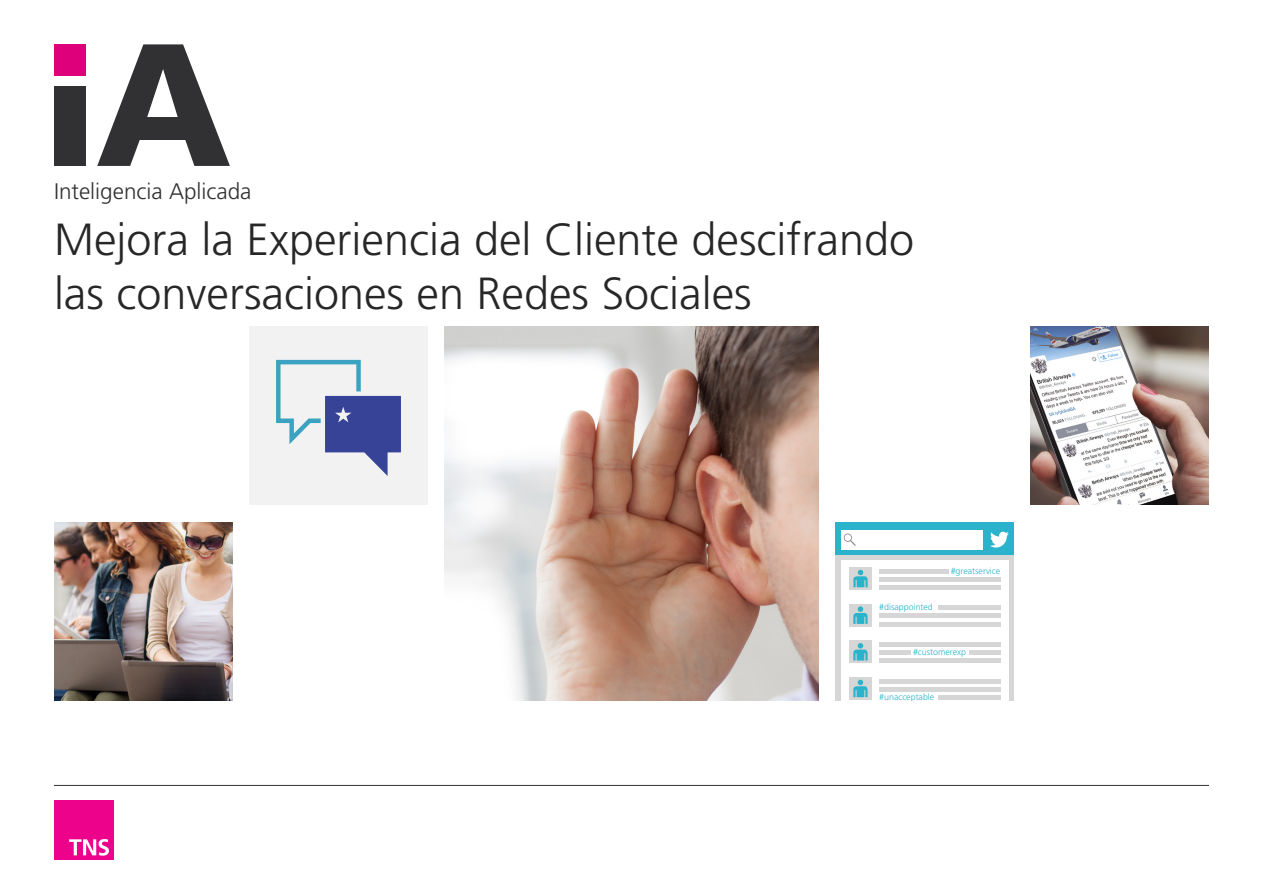
<style>
.page{position:relative;width:1263px;height:893px;background:#fff}
.page>*{position:absolute;margin:0;border:0;box-sizing:border-box;transform-origin:0 0}
.t1{font:300 45px/54px "Frutiger LT Std";color:#272727}
.t2{font:300 22.5px "Frutiger LT Std";color:#313133}
.t3{font:300 8.85px "Frutiger LT Std";color:#2ab3ca}
</style>
<div class="page">
<div style="left:54px;top:800px;width:60px;height:60px;background:#ed028c"></div>
<svg style="left:69px;top:839px;width:40px;height:17px"></svg>
<hr style="left:54px;top:785px;width:1155px;height:1px;background:#313133">
<svg style="left:97px;top:44px;width:133px;height:122px"></svg>
<div style="left:54px;top:87px;width:32px;height:79px;background:#313133"></div>
<div style="left:54px;top:44px;width:32px;height:32px;background:#de007b"></div>
<div style="left:249px;top:326px;width:179px;height:178px;background:#f2f2f2"></div>
<img style="left:1031px;top:326px;width:178px;height:178px">
<div style="left:835px;top:550px;width:179px;height:151px;background:#d5d6d5"></div>
<div style="left:835px;top:523px;width:179px;height:32px;background:#2ab3ca"></div>
<div style="left:841px;top:560px;width:168px;height:141px;background:#fff"></div>
<div style="left:841px;top:530px;width:142px;height:20px;background:#fff"></div>
<svg style="left:844px;top:533px;width:12px;height:13px"></svg>
<svg style="left:990px;top:531px;width:19px;height:17px"></svg>
<div style="left:879px;top:577px;width:122px;height:5px;background:#d5d6d5"></div>
<div style="left:879px;top:569px;width:70px;height:5px;background:#d5d6d5"></div>
<div style="left:849px;top:567px;width:23px;height:23px;background:#d5d6d5"></div>
<svg style="left:853px;top:570px;width:15px;height:17px"></svg>
<div style="left:849px;top:604px;width:23px;height:23px;background:#d5d6d5"></div>
<svg style="left:853px;top:606px;width:14px;height:18px"></svg>
<div style="left:849px;top:640px;width:23px;height:23px;background:#d5d6d5"></div>
<svg style="left:853px;top:643px;width:14px;height:18px"></svg>
<div style="left:849px;top:677px;width:23px;height:23px;background:#d5d6d5"></div>
<svg style="left:853px;top:680px;width:14px;height:17px"></svg>
<hr style="left:879px;top:586px;width:122px;height:4px;background:#d5d6d5">
<hr style="left:879px;top:614px;width:122px;height:4px;background:#d5d6d5">
<hr style="left:938px;top:606px;width:63px;height:4px;background:#d5d6d5">
<hr style="left:879px;top:622px;width:122px;height:4px;background:#d5d6d5">
<div style="left:879px;top:650px;width:32px;height:5px;background:#d5d6d5"></div>
<div style="left:879px;top:642px;width:122px;height:5px;background:#d5d6d5"></div>
<hr style="left:879px;top:659px;width:122px;height:4px;background:#d5d6d5">
<div style="left:969px;top:650px;width:32px;height:5px;background:#d5d6d5"></div>
<hr style="left:879px;top:687px;width:122px;height:4px;background:#d5d6d5">
<hr style="left:879px;top:679px;width:121px;height:4px;background:#d5d6d5">
<div style="left:938px;top:695px;width:62px;height:5px;background:#d5d6d5"></div>
<img style="left:445px;top:326px;width:373px;height:375px">
<img style="left:54px;top:523px;width:178px;height:178px">
<svg style="left:276px;top:360px;width:125px;height:116px"></svg>
<p class="t2" style="left:54px;top:179px;width:199px">Inteligencia Aplicada</p>
<p class="t1" style="left:54px;top:213px;width:862px">Mejora la Experiencia del Cliente descifrando las conversaciones en Redes Sociales</p>
<p class="t3" style="left:951px;top:566px;width:51px">#greatservice</p>
<p class="t3" style="left:879px;top:602px;width:55px">#disappointed</p>
<p class="t3" style="left:913px;top:647px;width:54px">#customerexp</p>
<p class="t3" style="left:879px;top:692px;width:57px">#unacceptable</p>
</div>
